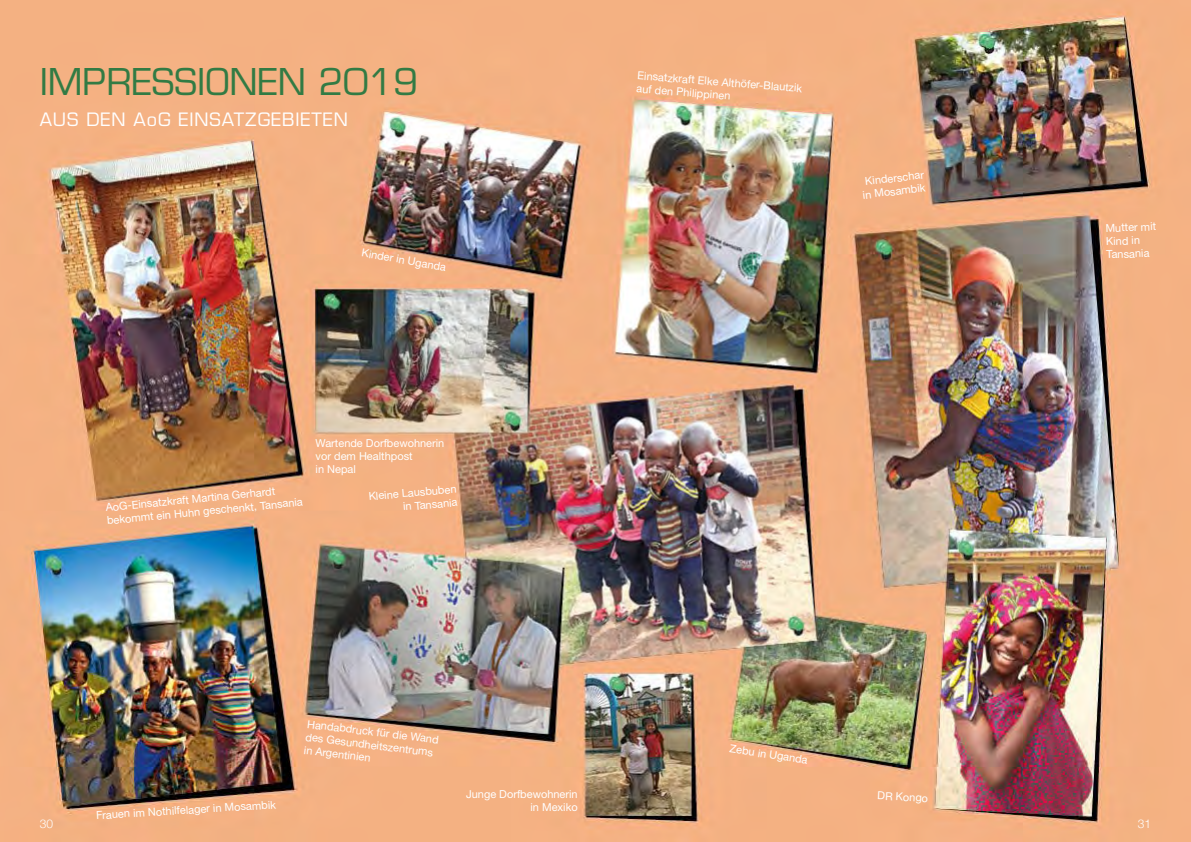
<style>
.page{position:relative;width:1191px;height:842px;background:#fff}
.page>*{position:absolute;margin:0;border:0;box-sizing:border-box;transform-origin:0 0}
.t1{font:36px "Eurostile";color:#327b44}
.t2{font:18px "Eurostile";letter-spacing:.05em;color:#fff}
.t3{font:300 12px "Helvetica Neue";color:#fff}
.t4{font:11px/13.2px "Helvetica Neue";color:#fff}
</style>
<div class="page">
<img style="left:0;top:0;width:1191px;height:842px">
<h1 class="t1" style="left:40px;top:60px;width:380px">IMPRESSIONEN 2019</h1>
<h2 class="t2" style="left:40px;top:108px;width:310px">AUS DEN AoG EINSATZGEBIETEN</h2>
<p class="t4" style="left:363px;top:246px;width:87px;rotate:10deg">Kinder in Uganda</p>
<p class="t4" style="left:105px;top:500px;width:198px;rotate:-5deg">AoG-Einsatzkraft Martina Gerhardt bekommt ein Huhn geschenkt, Tansania</p>
<p class="t4" style="left:315px;top:436px;width:130px">Wartende Dorfbewohnerin vor dem Healthpost<br>in Nepal</p>
<p class="t4" style="left:368px;top:490px;width:90px;text-align:right;rotate:-5deg">Kleine Lausbuben in Tansania</p>
<p class="t4" style="left:308px;top:717px;width:134px;rotate:7deg">Handabdruck für die Wand des Gesundheitszentrums in Argentinien</p>
<p class="t4" style="left:638px;top:68px;width:167px;line-height:13.5px;rotate:5deg">Einsatzkraft Elke Althöfer-Blautzik auf den Philippinen</p>
<p class="t4" style="left:860px;top:175px;width:65px;text-align:center;rotate:-7deg">Kinderschar in Mosambik</p>
<p class="t4" style="left:730px;top:742px;width:80px;rotate:8deg">Zebu in Uganda</p>
<p class="t4" style="left:1105px;top:221px;width:52px;rotate:-2deg">Mutter mit<br>Kind in<br>Tansania</p>
<p class="t4" style="left:466px;top:787px;width:113px;text-align:right">Junge Dorfbewohnerin in Mexiko</p>
<p class="t4" style="left:878px;top:789px;width:52px;rotate:3deg">DR Kongo</p>
<p class="t4" style="left:96px;top:808px;width:182px;rotate:-3deg">Frauen im Nothilfelager in Mosambik</p>
<p class="t3" style="left:40px;top:814px;width:15px">30</p>
<p class="t3" style="left:1138px;top:814px;width:15px">31</p>
</div>
